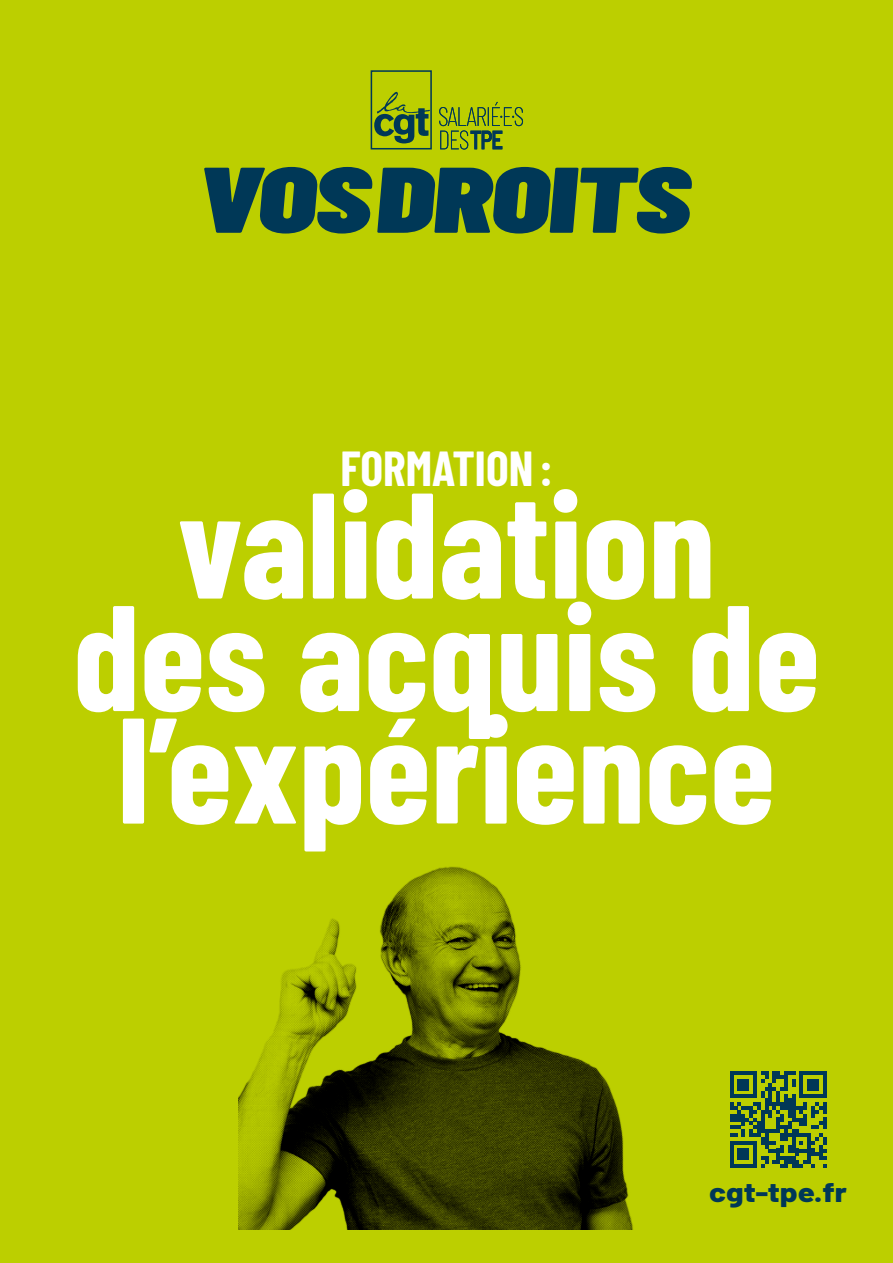
<style>
.page{position:relative;width:893px;height:1263px;background:#bccf00}
.page>*{position:absolute;margin:0;border:0;box-sizing:border-box;transform-origin:0 0}
.t1{font:700 150px/112.5px "Barlow Condensed";color:#fff;text-align:center}
.t2{font:900 93px "Barlow Condensed";color:#003857;scale:1.33 1}
.t3{font:700 48px "Barlow Condensed";color:#fff}
.t4{font:800 27px "Barlow";color:#003857;scale:1.15 1}
</style>
<div class="page">
<svg style="left:439px;top:102px;width:84px;height:48px"></svg>
<div style="left:371px;top:70px;width:61px;height:79px;border:2px solid #003857"></div>
<svg style="left:374px;top:92px;width:56px;height:51px"></svg>
<svg style="left:730px;top:1071px;width:96px;height:97px"></svg>
<img style="left:238px;top:866px;width:395px;height:363px">
<p class="t2" style="left:197px;top:140px;width:380px">VOS DROITS</p>
<p class="t3" style="left:340px;top:438px;width:214px">FORMATION:</p>
<p class="t1" style="left:73px;top:482px;width:748px">validation des acquis de l’expérience</p>
<p class="t4" style="left:709px;top:1175px;width:121px">cgt-tpe.fr</p>
</div>
